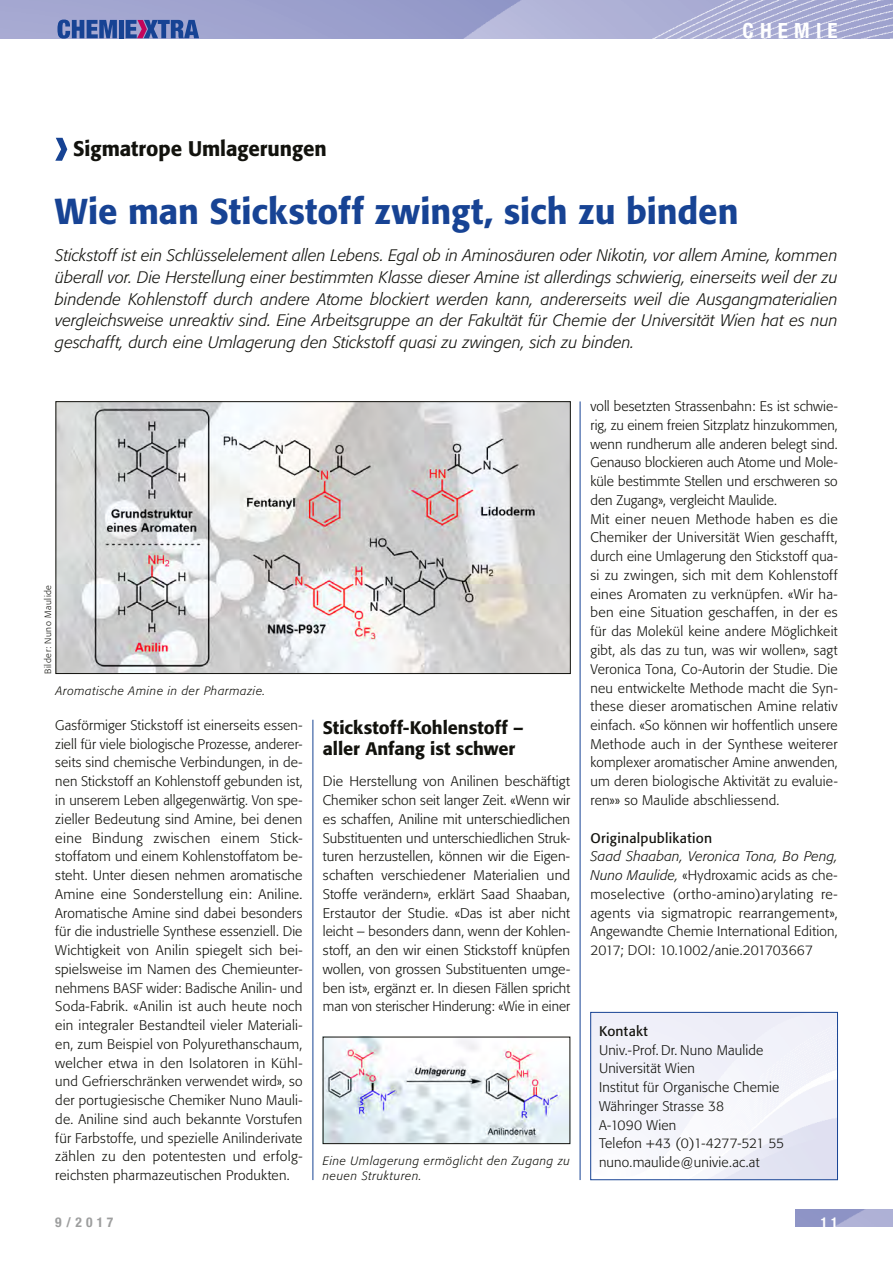
<style>
.page{position:relative;width:893px;height:1263px;background:#fff}
.page>*{position:absolute;margin:0;border:0;box-sizing:border-box;transform-origin:0 0}
.t1{font:500 35.7px "Formata";color:#174394}
.t2{font:500 21px "Formata";letter-spacing:-.005em;color:#12120d}
.t3{font:700 condensed 21px "Helvetica Neue LT Std";letter-spacing:.295em;color:#fff}
.t4{font:500 18px/21.6px "Formata";color:#12120d}
.t5{font:italic 300 16.5px/21.8px "Formata";letter-spacing:.005em;color:#12120d;text-align:justify}
.t6{font:300 13.8px/18.8px "Formata";letter-spacing:.015em;color:#12120d;text-align:justify}
.t7{font:13.8px "Formata";letter-spacing:.015em;color:#12120d}
.t8{font:700 condensed 13.5px "Helvetica Neue";color:#9d9e9e}
.t9{font:700 condensed 13.5px "Helvetica Neue";color:#fff}
.t10{font:italic 300 12px/15px "Formata";letter-spacing:.05em;color:#12120d}
.t11{font:300 9px "Formata";letter-spacing:.06em;color:#12120d}
.s1{font-style:italic}
.s2{font-family:"Helvetica Neue LT Std"}
</style>
<div class="page">
<img style="left:795px;top:1210px;width:98px;height:17px">
<img style="left:1px;top:0;width:892px;height:38px">
<img style="left:0;top:0;width:1px;height:38px">
<svg style="left:57px;top:20px;width:60px;height:19px"></svg>
<div style="left:119px;top:20px;width:5px;height:18px;background:#174394"></div>
<svg style="left:126px;top:20px;width:73px;height:18px"></svg>
<svg style="left:55px;top:138px;width:12px;height:23px"></svg>
<div style="left:590px;top:1012px;width:248px;height:168px;border:1px solid #174394"></div>
<img style="left:58px;top:403px;width:510px;height:269px">
<div style="left:56px;top:401px;width:514px;height:273px;border:1px solid #12120d"></div>
<img style="left:325px;top:1039px;width:243px;height:103px">
<div style="left:323px;top:1037px;width:247px;height:107px;border:1px solid #12120d"></div>
<hr style="left:313px;top:720px;width:1px;height:460px;background:#174394">
<hr style="left:580px;top:401px;width:1px;height:779px;background:#174394">
<h2 class="t3" style="left:742px;top:18px;width:97px">CHEMIE</h2>
<h2 class="t2" style="left:73px;top:136px;width:255px">Sigmatrope Umlagerungen</h2>
<h1 class="t1" style="left:55px;top:189px;width:685px">Wie man Stickstoff zwingt, sich zu binden</h1>
<p class="t5" style="left:55px;top:245px;width:784px">Stickstoff ist ein Schlüsselelement allen Lebens. Egal ob in Aminosäuren oder Nikotin, vor allem Amine, kommen überall vor. Die Herstellung einer bestimmten Klasse dieser Amine ist allerdings schwierig, einerseits weil der zu bindende Kohlenstoff durch andere Atome blockiert werden kann, andererseits weil die Ausgangmaterialien vergleichsweise unreaktiv sind. Eine Arbeitsgruppe an der Fakultät für Chemie der Universität Wien hat es nun geschafft, durch eine Umlagerung den Stickstoff quasi zu zwingen, sich zu binden.</p>
<p class="t11" style="left:43px;top:674px;width:90px;rotate:-90deg">Bilder: Nuno Maulide</p>
<p class="t10" style="left:56px;top:683px;width:211px">Aromatische Amine in der Pharmazie.</p>
<p class="t6" style="left:55px;top:716px;width:249px">Gasförmiger Stickstoff ist einerseits essen&shy;ziell für viele biologische Prozesse, anderer&shy;seits sind chemische Verbindungen, in de&shy;nen Stickstoff an Kohlenstoff gebunden ist, in unserem Leben allgegenwärtig. Von spe&shy;zieller Bedeutung sind Amine, bei denen eine Bindung zwischen einem Stick&shy;stoffatom und einem Kohlenstoffatom be&shy;steht. Unter diesen nehmen aromatische Amine eine Sonderstellung ein: Aniline.<br>Aromatische Amine sind dabei besonders für die industrielle Synthese essenziell. Die Wichtigkeit von Anilin spiegelt sich bei&shy;spielsweise im Namen des Chemieunter&shy;nehmens BASF wider: Badische Anilin- und Soda-Fabrik. «Anilin ist auch heute noch ein integraler Bestandteil vieler Materiali&shy;en, zum Beispiel von Polyurethanschaum, welcher etwa in den Isolatoren in Kühl&shy;und Gefrierschränken verwendet wird», so der portugiesische Chemiker Nuno Mauli&shy;de. Aniline sind auch bekannte Vorstufen für Farbstoffe, und spezielle Anilinderivate zählen zu den potentesten und erfolg&shy;reichsten pharmazeutischen Produkten.</p>
<h3 class="t4" style="left:323px;top:716px;width:202px">Stickstoff-Kohlenstoff – aller Anfang ist schwer</h3>
<p class="t6" style="left:323px;top:772px;width:249px">Die Herstellung von Anilinen beschäftigt Chemiker schon seit langer Zeit. «Wenn wir es schaffen, Aniline mit unterschiedlichen Substituenten und unterschiedlichen Struk&shy;turen herzustellen, können wir die Eigen&shy;schaften verschiedener Materialien und Stoffe verändern», erklärt Saad Shaaban, Erstautor der Studie. «Das ist aber nicht leicht – besonders dann, wenn der Kohlen&shy;stoff, an den wir einen Stickstoff knüpfen wollen, von grossen Substituenten umge&shy;ben ist», ergänzt er. In diesen Fällen spricht man von sterischer Hinderung: «Wie in einer</p>
<p class="t10" style="left:323px;top:1153px;width:249px">Eine Umlagerung ermöglicht den Zugang zu neuen Strukturen.</p>
<p class="t6" style="left:590px;top:397px;width:249px;text-align:left">voll besetzten Strassenbahn: Es ist schwie&shy;rig, zu einem freien Sitzplatz hinzukommen, wenn rundherum alle anderen belegt sind.<br>Genauso blockieren auch Atome und Mole&shy;küle bestimmte Stellen und erschweren so den Zugang», vergleicht Maulide.<br>Mit einer neuen Methode haben es die Chemiker der Universität Wien geschafft, durch eine Umlagerung den Stickstoff qua&shy;si zu zwingen, sich mit dem Kohlenstoff eines Aromaten zu verknüpfen. «Wir ha&shy;ben eine Situation geschaffen, in der es für das Molekül keine andere Möglichkeit gibt, als das zu tun, was wir wollen», sagt Veronica Tona, Co-Autorin der Studie. Die neu entwickelte Methode macht die Syn&shy;these dieser aromatischen Amine relativ einfach. «So können wir hoffentlich unsere Methode auch in der Synthese weiterer komplexer aromatischer Amine anwenden, um deren biologische Aktivität zu evaluie&shy;ren»» so Maulide abschliessend.</p>
<p class="t7" style="left:590px;top:829px;width:123px">Originalpublikation</p>
<p class="t6" style="left:590px;top:847px;width:249px"><span class="s1">Saad Shaaban, Veronica Tona, Bo Peng, Nuno Maulide,</span> «Hydroxamic acids as che&shy;moselective (ortho-amino)arylating re&shy;agents via sigmatropic rearrangement», Angewandte Chemie International Edition, 2017; DOI: 10.1002/anie.201703667</p>
<p class="t7" style="left:599px;top:1023px;width:50px">Kontakt</p>
<p class="t6" style="left:599px;top:1040px;width:187px;text-align:left">Univ.-Prof. Dr. Nuno Maulide<br>Universität Wien<br>Institut für Organische Chemie<br>Währinger Strasse 38<br>A-1090 Wien<br>Telefon +43 (0)1-4277-521 55 nuno.maulide@univie.ac.at</p>
<p class="t8" style="left:55px;top:1214px;width:60px">9/2017</p>
<p class="t9" style="left:821px;top:1214px;width:19px">1 1<span class="s2">3</span></p>
</div>
